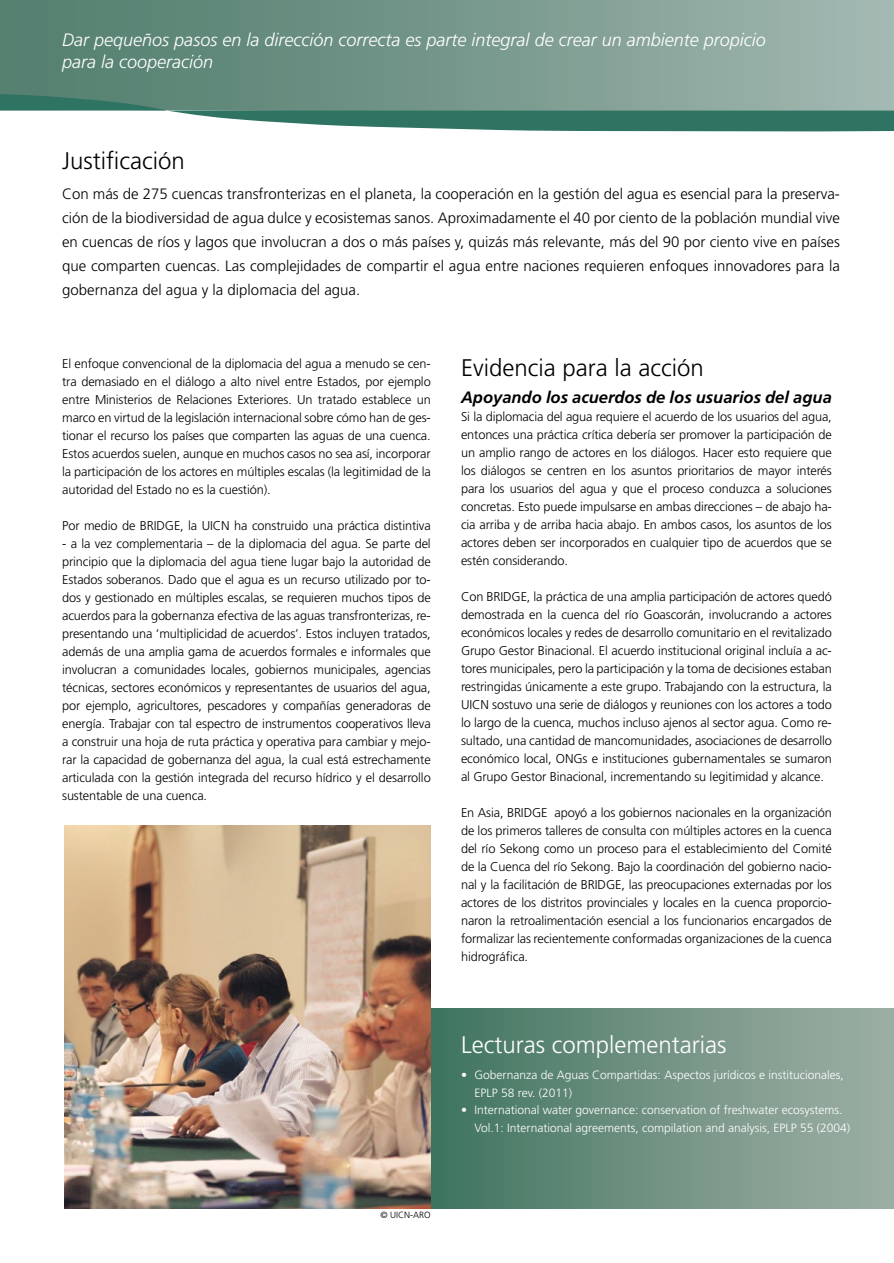
<style>
.page{position:relative;width:894px;height:1263px;background:#fff}
.page>*{position:absolute;margin:0;border:0;box-sizing:border-box;transform-origin:0 0}
.t1{font:300 24px "Frutiger LT Std";color:#000}
.t2{font:300 24px "Frutiger LT Std";color:#fff}
.t3{font:italic 300 18px/21.6px "Frutiger LT Std";color:#fff}
.t4{font:italic 700 16.5px "Frutiger LT Std";color:#000}
.t5{font:300 15px/24.2px "Frutiger LT Std";color:#000;text-align:justify}
.t6{font:300 12.75px/18px "Frutiger LT Std";letter-spacing:-.01em;color:#000;text-align:justify}
.t7{font:300 12px/17.4px "Frutiger LT Std";color:#fff}
.t8{font:300 9px "Frutiger LT Std";color:#000}
</style>
<div class="page">
<svg style="left:0;top:0;width:893px;height:94px;background:#77988d"></svg>
<svg style="left:0;top:94px;width:893px;height:38px"></svg>
<svg style="left:430px;top:1008px;width:463px;height:201px;background:#709282"></svg>
<img style="left:65px;top:825px;width:365px;height:384px">
<h2 class="t3" style="left:62px;top:29px;width:705px">Dar pequeños pasos en la dirección correcta es parte integral de crear un ambiente propicio para la cooperación</h2>
<h1 class="t1" style="left:62px;top:147px;width:124px">Justificación</h1>
<p class="t5" style="left:62px;top:182px;width:779px">Con más de 275 cuencas transfronterizas en el planeta, la cooperación en la gestión del agua es esencial para la preserva&shy;ción de la biodiversidad de agua dulce y ecosistemas sanos. Aproximadamente el 40 por ciento de la población mundial vive en cuencas de ríos y lagos que involucran a dos o más países y, quizás más relevante, más del 90 por ciento vive en países que comparten cuencas. Las complejidades de compartir el agua entre naciones requieren enfoques innovadores para la gobernanza del agua y la diplomacia del agua.</p>
<p class="t6" style="left:62px;top:354px;width:370px">El enfoque convencional de la diplomacia del agua a menudo se cen&shy;tra demasiado en el diálogo a alto nivel entre Estados, por ejemplo entre Ministerios de Relaciones Exteriores. Un tratado establece un marco en virtud de la legislación internacional sobre cómo han de ges&shy;tionar el recurso los países que comparten las aguas de una cuenca.<br>Estos acuerdos suelen, aunque en muchos casos no sea así, incorporar la participación de los actores en múltiples escalas (la legitimidad de la autoridad del Estado no es la cuestión).</p>
<p class="t6" style="left:62px;top:516px;width:370px">Por medio de BRIDGE, la UICN ha construido una práctica distintiva</p>
<p class="t6" style="left:62px;top:534px;width:370px">- a la vez complementaria – de la diplomacia del agua. Se parte del principio que la diplomacia del agua tiene lugar bajo la autoridad de Estados soberanos. Dado que el agua es un recurso utilizado por to&shy;dos y gestionado en múltiples escalas, se requieren muchos tipos de acuerdos para la gobernanza efectiva de las aguas transfronterizas, re&shy;presentando una ‘multiplicidad de acuerdos’. Estos incluyen tratados, además de una amplia gama de acuerdos formales e informales que involucran a comunidades locales, gobiernos municipales, agencias técnicas, sectores económicos y representantes de usuarios del agua, por ejemplo, agricultores, pescadores y compañías generadoras de energía. Trabajar con tal espectro de instrumentos cooperativos lleva a construir una hoja de ruta práctica y operativa para cambiar y mejo&shy;rar la capacidad de gobernanza del agua, la cual está estrechamente articulada con la gestión integrada del recurso hídrico y el desarrollo sustentable de una cuenca.</p>
<h1 class="t1" style="left:461px;top:354px;width:244px">Evidencia para la acción</h1>
<p class="t4" style="left:461px;top:388px;width:372px">Apoyando los acuerdos de los usuarios del agua</p>
<p class="t6" style="left:461px;top:408px;width:372px">Si la diplomacia del agua requiere el acuerdo de los usuarios del agua, entonces una práctica crítica debería ser promover la participación de un amplio rango de actores en los diálogos. Hacer esto requiere que los diálogos se centren en los asuntos prioritarios de mayor interés para los usuarios del agua y que el proceso conduzca a soluciones concretas. Esto puede impulsarse en ambas direcciones – de abajo ha&shy;cia arriba y de arriba hacia abajo. En ambos casos, los asuntos de los actores deben ser incorporados en cualquier tipo de acuerdos que se estén considerando.</p>
<p class="t6" style="left:461px;top:588px;width:372px">Con BRIDGE, la práctica de una amplia participación de actores quedó demostrada en la cuenca del río Goascorán, involucrando a actores económicos locales y redes de desarrollo comunitario en el revitalizado Grupo Gestor Binacional. El acuerdo institucional original incluía a ac&shy;tores municipales, pero la participación y la toma de decisiones estaban restringidas únicamente a este grupo. Trabajando con la estructura, la UICN sostuvo una serie de diálogos y reuniones con los actores a todo lo largo de la cuenca, muchos incluso ajenos al sector agua. Como re&shy;sultado, una cantidad de mancomunidades, asociaciones de desarrollo económico local, ONGs e instituciones gubernamentales se sumaron al Grupo Gestor Binacional, incrementando su legitimidad y alcance.</p>
<p class="t6" style="left:461px;top:804px;width:372px">En Asia, BRIDGE apoyó a los gobiernos nacionales en la organización de los primeros talleres de consulta con múltiples actores en la cuenca del río Sekong como un proceso para el establecimiento del Comité de la Cuenca del río Sekong. Bajo la coordinación del gobierno nacio&shy;nal y la facilitación de BRIDGE, las preocupaciones externadas por los actores de los distritos provinciales y locales en la cuenca proporcio&shy;naron la retroalimentación esencial a los funcionarios encargados de formalizar las recientemente conformadas organizaciones de la cuenca hidrográfica.</p>
<h1 class="t2" style="left:461px;top:1031px;width:267px">Lecturas complementarias</h1>
<p class="t7" style="left:474px;top:1066px;width:370px;text-indent:-14px">• Gobernanza de Aguas Compartidas: Aspectos jurídicos e institucionales,<br>EPLP 58 rev. (2011)</p>
<p class="t7" style="left:474px;top:1101px;width:377px;text-indent:-14px">• International water governance: conservation of freshwater ecosystems.<br>Vol.1: International agreements, compilation and analysis, EPLP 55 (2004)</p>
<p class="t8" style="left:380px;top:1210px;width:52px">© UICN-ARO</p>
</div>
